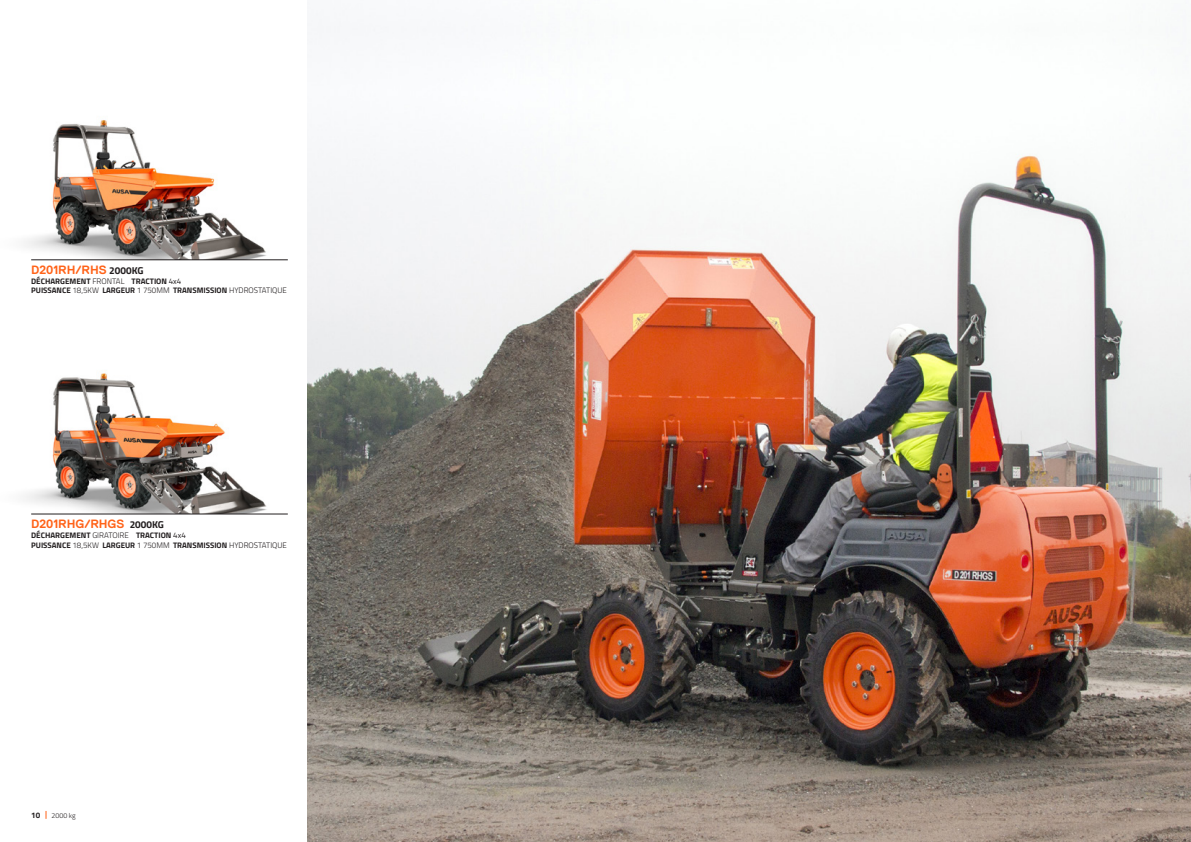
<style>
.page{position:relative;width:1191px;height:842px;background:#fff}
.page>*{position:absolute;margin:0;border:0;box-sizing:border-box;transform-origin:0 0}
.t1{font:700 12px "Replica";color:#ff6319}
.t2{font:700 8px/9.6px "Titillium Web";color:#231f20}
.t3{font:300 7px "Titillium Web";color:#231f20}
.s1{font-family:"Titillium Web";font-size:10px;color:#231f20}
.s2{font-weight:300}
.s3{font-weight:400}
</style>
<div class="page">
<img style="left:24px;top:370px;width:264px;height:144px">
<img style="left:24px;top:120px;width:264px;height:140px">
<img style="left:308px;top:29px;width:883px;height:813px">
<hr style="left:31px;top:260px;width:257px;height:1px;background:#231f20">
<hr style="left:31px;top:514px;width:257px;height:1px;background:#231f20">
<h1 class="t1" style="left:31px;top:263px;width:114px">D201RH/RHS <span class="s1">2000KG</span></h1>
<p class="t2" style="left:31px;top:276px;width:257px">DÉCHARGEMENT <span class="s2">FRONTAL</span> TRACTION <span class="s3">4x4<br></span>PUISSANCE <span class="s2">18,5KW</span> LARGEUR <span class="s2">1 750MM</span> TRANSMISSION <span class="s2">HYDROSTATIQUE</span></p>
<h1 class="t1" style="left:31px;top:518px;width:134px">D201RHG/RHGS <span class="s1">2000KG</span></h1>
<p class="t2" style="left:31px;top:530px;width:257px">DÉCHARGEMENT <span class="s2">GIRATOIRE</span> TRACTION <span class="s3">4x4<br></span>PUISSANCE <span class="s2">18,5KW</span> LARGEUR <span class="s2">1 750MM</span> TRANSMISSION <span class="s2">HYDROSTATIQUE</span></p>
<p class="t2" style="left:31px;top:810px;width:10px">10</p>
<p class="t3" style="left:52px;top:810px;width:25px">2000 kg</p>
</div>
